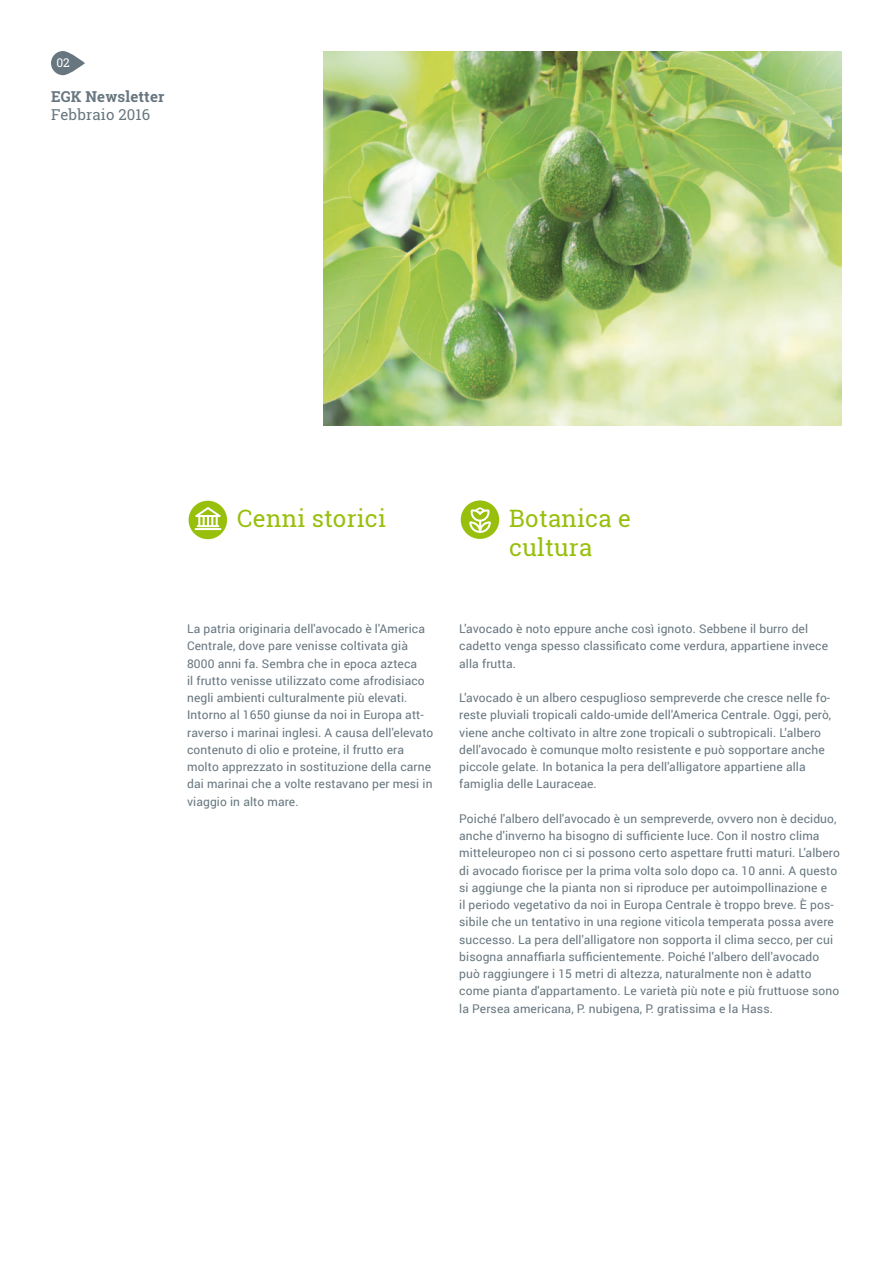
<style>
.page{position:relative;width:893px;height:1263px;background:#fff}
.page>*{position:absolute;margin:0;border:0;box-sizing:border-box;transform-origin:0 0}
.t1{font:24px/28.8px "Roboto Slab";letter-spacing:.01em;color:#98bf0c}
.t2{font:700 15px "Roboto Slab";letter-spacing:.01em;color:#67767f}
.t3{font:15px "Roboto Slab";letter-spacing:.01em;color:#67767f}
.t4{font:12px/17.2px "Roboto";letter-spacing:.01em;color:#67767f}
.t5{font:12px "Roboto Slab";color:#fff}
</style>
<div class="page">
<div style="left:189px;top:501px;width:38px;height:38px;background:#98bf0c;border-radius:50%"></div>
<svg style="left:195px;top:507px;width:26px;height:20px"></svg>
<hr style="left:197px;top:525px;width:22px;height:2px;background:#fff">
<hr style="left:195px;top:528px;width:26px;height:2px;background:#fff">
<div style="left:461px;top:500px;width:38px;height:39px;background:#98bf0c;border-radius:50%"></div>
<svg style="left:469px;top:507px;width:22px;height:26px"></svg>
<svg style="left:51px;top:51px;width:34px;height:24px"></svg>
<img style="left:323px;top:51px;width:519px;height:375px">
<p class="t5" style="left:56px;top:54px;width:15px">02</p>
<p class="t2" style="left:51px;top:86px;width:115px">EGK Newsletter</p>
<p class="t3" style="left:51px;top:104px;width:101px">Febbraio 2016</p>
<h1 class="t1" style="left:237px;top:504px;width:150px">Cenni storici</h1>
<h1 class="t1" style="left:509px;top:504px;width:123px">Botanica e cultura</h1>
<p class="t4" style="left:187px;top:620px;width:248px">La patria originaria dell'avocado è l'America Centrale, dove pare venisse coltivata già 8000 anni fa. Sembra che in epoca azteca<br>il frutto venisse utilizzato come afrodisiaco negli ambienti culturalmente più elevati.<br>Intorno al 1650 giunse da noi in Europa att&shy;raverso i marinai inglesi. A causa dell'elevato contenuto di olio e proteine, il frutto era molto apprezzato in sostituzione della carne dai marinai che a volte restavano per mesi in viaggio in alto mare.</p>
<p class="t4" style="left:459px;top:620px;width:370px">L'avocado è noto eppure anche così ignoto. Sebbene il burro del cadetto venga spesso classificato come verdura, appartiene invece alla frutta.</p>
<p class="t4" style="left:459px;top:689px;width:374px">L'avocado è un albero cespuglioso sempreverde che cresce nelle fo&shy;reste pluviali tropicali caldo-umide dell'America Centrale. Oggi, però, viene anche coltivato in altre zone tropicali o subtropicali. L’albero dell'avocado è comunque molto resistente e può sopportare anche piccole gelate. In botanica la pera dell'alligatore appartiene alla famiglia delle Lauraceae.</p>
<p class="t4" style="left:459px;top:809px;width:382px">Poiché l'albero dell'avocado è un sempreverde, ovvero non è deciduo, anche d'inverno ha bisogno di sufficiente luce. Con il nostro clima mitteleuropeo non ci si possono certo aspettare frutti maturi. L'albero di avocado fiorisce per la prima volta solo dopo ca. 10 anni. A questo si aggiunge che la pianta non si riproduce per autoimpollinazione e<br>il periodo vegetativo da noi in Europa Centrale è troppo breve. È pos&shy;sibile che un tentativo in una regione viticola temperata possa avere successo. La pera dell'alligatore non sopporta il clima secco, per cui bisogna annaffiarla sufficientemente. Poiché l'albero dell'avocado può raggiungere i 15 metri di altezza, naturalmente non è adatto come pianta d'appartamento. Le varietà più note e più fruttuose sono la Persea americana, P. nubigena, P. gratissima e la Hass.</p>
</div>
